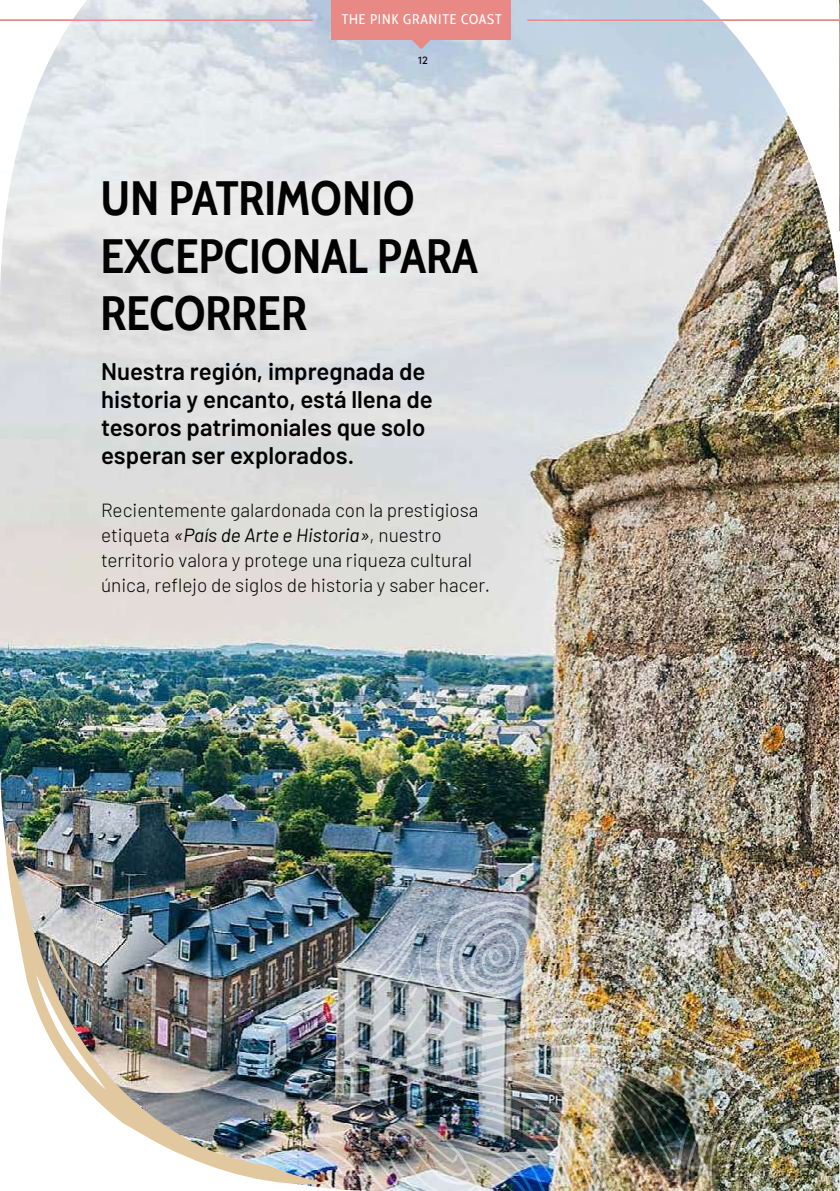
<style>
.page{position:relative;width:840px;height:1191px;background:#fff}
.page>*{position:absolute;margin:0;border:0;box-sizing:border-box;transform-origin:0 0}
.t1{font:700 48px/57.6px "Cabin Condensed";color:#020203}
.t2{font:600 24px/28px "Barlow";color:#020203}
.t3{font:300 19px/25px "Barlow";color:#020203}
.t4{font:14px "Cabin Condensed";letter-spacing:.06em;color:#fff}
.t5{font:11.2px "Sofia Pro";color:#000}
.s1{font-weight:400;font-style:italic}
</style>
<div class="page">
<img style="left:0;top:0;width:838px;height:796px">
<img style="left:317px;top:796px;width:522px;height:395px">
<img style="left:0;top:740px;width:328px;height:447px">
<svg style="left:48px;top:928px;width:33px;height:68px;background:#9c9a93"></svg>
<div style="left:331px;top:0;width:179px;height:39px;background:#e98985"></div>
<hr style="left:527px;top:20px;width:312px;height:1px;background:#e98985">
<hr style="left:0;top:20px;width:312px;height:1px;background:#e98985">
<svg style="left:409px;top:39px;width:23px;height:10px"></svg>
<p class="t4" style="left:341px;top:8px;width:161px">THE PINK GRANITE COAST</p>
<p class="t5" style="left:418px;top:52px;width:11px">12</p>
<h1 class="t1" style="left:100px;top:166px;width:378px">UN PATRIMONIO<br>EXCEPCIONAL PARA<br>RECORRER</h1>
<p class="t2" style="left:101px;top:356px;width:333px">Nuestra región, impregnada de historia y encanto, está llena de tesoros patrimoniales que solo esperan ser explorados.</p>
<p class="t3" style="left:101px;top:496px;width:390px">Recientemente galardonada con la prestigiosa etiqueta <span class="s1">«País de Arte e Historia»</span>, nuestro territorio valora y protege una riqueza cultural única, reflejo de siglos de historia y saber hacer.</p>
</div>
